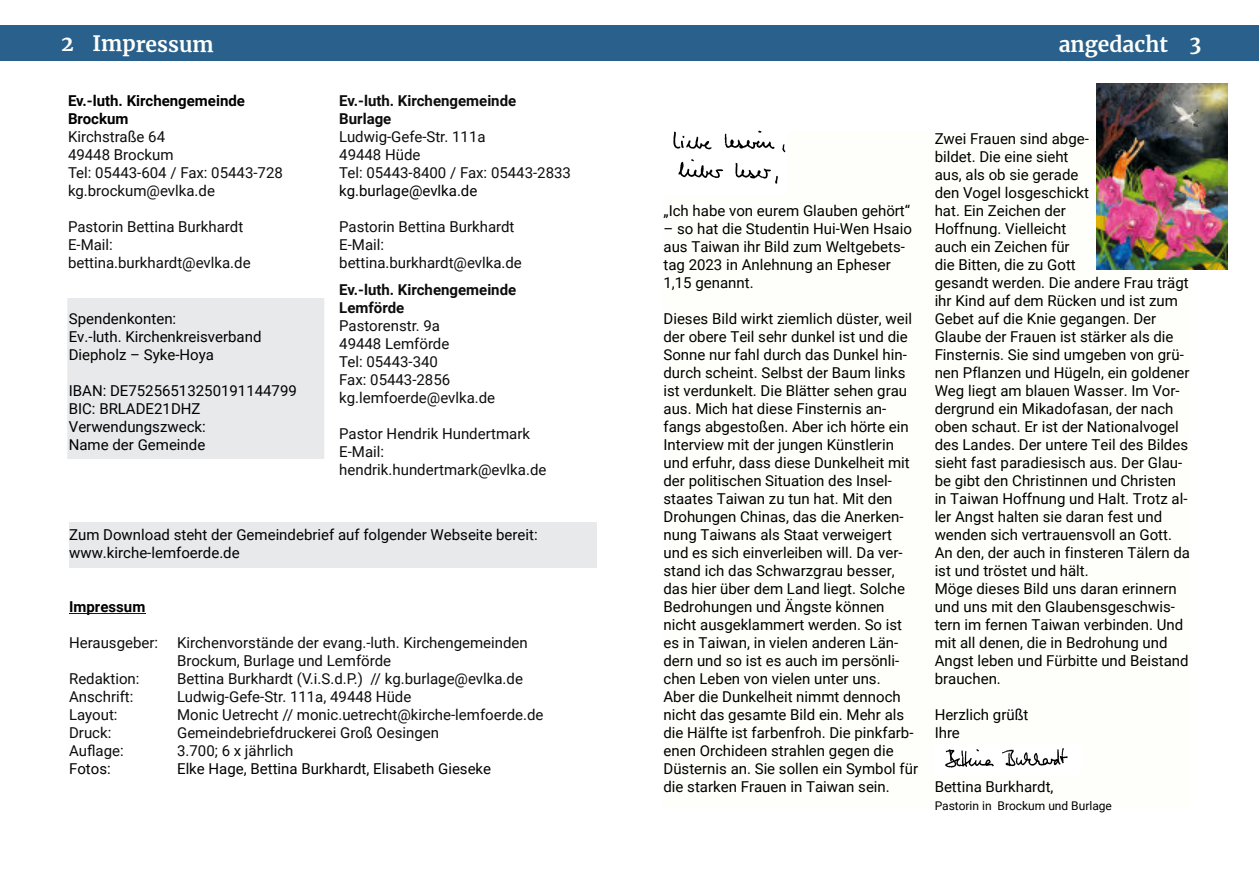
<style>
.page{position:relative;width:1259px;height:893px;background:#fff}
.page>*{position:absolute;margin:0;border:0;box-sizing:border-box;transform-origin:0 0}
.t1{font:700 21px "Merriweather";color:#fefefa}
.t2{font:15px/18px "Roboto";color:#000}
.t3{font:15px/18px "Roboto";color:#0d0d0d}
.t4{font:700 15px/18px "Roboto";color:#0d0d0d}
.t5{font:700 15px/18px "Roboto";color:#000}
.t6{font:12px "Roboto";color:#000}
</style>
<div class="page">
<div style="left:0;top:25px;width:629px;height:35px;background:#29608c"></div>
<div style="left:629px;top:25px;width:630px;height:35px;background:#29608c"></div>
<hr style="left:69px;top:613px;width:76px;height:1px;background:#1a171b">
<div style="left:69px;top:522px;width:527px;height:46px;background:#e8e9ea"></div>
<div style="left:67px;top:298px;width:257px;height:161px;background:#e8e9ea"></div>
<div style="left:663px;top:131px;width:528px;height:677px;background:#fefefa"></div>
<img style="left:945px;top:748px;width:123px;height:20px">
<img style="left:1096px;top:83px;width:131px;height:187px">
<img style="left:673px;top:131px;width:113px;height:53px">
<h1 class="t1" style="left:93px;top:30px;width:123px;rotate:1deg">Impressum</h1>
<h1 class="t1" style="left:1058px;top:32px;width:111px">angedacht</h1>
<h1 class="t1" style="left:61px;top:30px;width:14px">2</h1>
<h1 class="t1" style="left:1189px;top:30px;width:13px">3</h1>
<p class="t5" style="left:68px;top:94px;width:178px">Ev.-luth. Kirchengemeinde<br>Brockum</p>
<p class="t3" style="left:68px;top:130px;width:216px">Kirchstraße 64<br>49448 Brockum<br>Tel: 05443-604 / Fax: 05443-728 kg.brockum@evlka.de</p>
<p class="t3" style="left:68px;top:220px;width:184px">Pastorin Bettina Burkhardt<br>E-Mail: bettina.burkhardt@evlka.de</p>
<p class="t2" style="left:69px;top:311px;width:194px">Spendenkonten:<br>Ev.-luth. Kirchenkreisverband<br>Diepholz – Syke-Hoya</p>
<p class="t2" style="left:69px;top:383px;width:230px">IBAN: DE75256513250191144799<br>BIC: BRLADE21DHZ<br>Verwendungszweck:<br>Name der Gemeinde</p>
<p class="t4" style="left:339px;top:94px;width:178px">Ev.-luth. Kirchengemeinde<br>Burlage</p>
<p class="t3" style="left:339px;top:130px;width:233px">Ludwig-Gefe-Str. 111a<br>49448 Hüde<br>Tel: 05443-8400 / Fax: 05443-2833</p>
<p class="t2" style="left:339px;top:184px;width:140px">kg.burlage@evlka.de</p>
<p class="t3" style="left:339px;top:220px;width:184px">Pastorin Bettina Burkhardt<br>E-Mail: bettina.burkhardt@evlka.de</p>
<p class="t4" style="left:339px;top:282px;width:178px">Ev.-luth. Kirchengemeinde<br>Lemförde</p>
<p class="t3" style="left:339px;top:318px;width:157px">Pastorenstr. 9a<br>49448 Lemförde<br>Tel: 05443-340<br>Fax: 05443-2856 kg.lemfoerde@evlka.de</p>
<p class="t3" style="left:339px;top:426px;width:209px">Pastor Hendrik Hundertmark<br>E-Mail: hendrik.hundertmark@evlka.de</p>
<p class="t2" style="left:69px;top:527px;width:470px">Zum Download steht der Gemeindebrief auf folgender Webseite bereit: www.kirche-lemfoerde.de</p>
<p class="t5" style="left:69px;top:599px;width:78px">Impressum</p>
<p class="t3" style="left:69px;top:635px;width:91px">Herausgeber:</p>
<p class="t3" style="left:177px;top:635px;width:352px">Kirchenvorstände der evang.-luth. Kirchengemeinden<br>Brockum, Burlage und Lemförde</p>
<p class="t3" style="left:69px;top:671px;width:72px">Redaktion:</p>
<p class="t3" style="left:177px;top:671px;width:347px">Bettina Burkhardt (V.i.S.d.P.) // kg.burlage@evlka.de</p>
<p class="t3" style="left:69px;top:689px;width:66px">Anschrift:</p>
<p class="t3" style="left:177px;top:689px;width:236px">Ludwig-Gefe-Str. 111a, 49448 Hüde</p>
<p class="t3" style="left:69px;top:707px;width:50px">Layout:</p>
<p class="t3" style="left:177px;top:707px;width:368px">Monic Uetrecht // monic.uetrecht@kirche-lemfoerde.de</p>
<p class="t3" style="left:69px;top:725px;width:44px">Druck:</p>
<p class="t3" style="left:177px;top:725px;width:263px">Gemeindebriefdruckerei Groß Oesingen</p>
<p class="t3" style="left:69px;top:743px;width:56px">Auflage:</p>
<p class="t3" style="left:177px;top:743px;width:118px">3.700; 6 x jährlich</p>
<p class="t2" style="left:69px;top:761px;width:43px">Fotos:</p>
<p class="t2" style="left:177px;top:761px;width:315px">Elke Hage, Bettina Burkhardt, Elisabeth Gieseke</p>
<p class="t2" style="left:663px;top:203px;width:248px">„Ich habe von eurem Glauben gehört“</p>
<p class="t2" style="left:663px;top:221px;width:250px">– so hat die Studentin Hui-Wen Hsaio aus Taiwan ihr Bild zum Weltgebets‐ tag 2023 in Anlehnung an Epheser<br>1,15 genannt.</p>
<p class="t2" style="left:663px;top:311px;width:256px">Dieses Bild wirkt ziemlich düster, weil der obere Teil sehr dunkel ist und die Sonne nur fahl durch das Dunkel hin‐ durch scheint. Selbst der Baum links ist verdunkelt. Die Blätter sehen grau aus. Mich hat diese Finsternis an‐ fangs abgestoßen. Aber ich hörte ein Interview mit der jungen Künstlerin und erfuhr, dass diese Dunkelheit mit der politischen Situation des Insel‐ staates Taiwan zu tun hat. Mit den Drohungen Chinas, das die Anerken‐ nung Taiwans als Staat verweigert und es sich einverleiben will. Da ver‐ stand ich das Schwarzgrau besser, das hier über dem Land liegt. Solche Bedrohungen und Ängste können nicht ausgeklammert werden. So ist es in Taiwan, in vielen anderen Län‐ dern und so ist es auch im persönli‐ chen Leben von vielen unter uns.<br>Aber die Dunkelheit nimmt dennoch nicht das gesamte Bild ein. Mehr als die Hälfte ist farbenfroh. Die pinkfarb&shy;enen Orchideen strahlen gegen die Düsternis an. Sie sollen ein Symbol für die starken Frauen in Taiwan sein.</p>
<p class="t2" style="left:934px;top:131px;width:257px">Zwei Frauen sind abge‐<br>bildet. Die eine sieht<br>aus, als ob sie gerade<br>den Vogel losgeschickt<br>hat. Ein Zeichen der<br>Hoffnung. Vielleicht<br>auch ein Zeichen für<br>die Bitten, die zu Gott<br>gesandt werden. Die andere Frau trägt ihr Kind auf dem Rücken und ist zum<br>Gebet auf die Knie gegangen. Der<br>Glaube der Frauen ist stärker als die<br>Finsternis. Sie sind umgeben von grü‐ nen Pflanzen und Hügeln, ein goldener<br>Weg liegt am blauen Wasser. Im Vor‐ dergrund ein Mikadofasan, der nach oben schaut. Er ist der Nationalvogel des Landes. Der untere Teil des Bildes sieht fast paradiesisch aus. Der Glau‐ be gibt den Christinnen und Christen in Taiwan Hoffnung und Halt. Trotz al‐ ler Angst halten sie daran fest und wenden sich vertrauensvoll an Gott.<br>An den, der auch in finsteren Tälern da ist und tröstet und hält.<br>Möge dieses Bild uns daran erinnern und uns mit den Glaubensgeschwis‐ tern im fernen Taiwan verbinden. Und mit all denen, die in Bedrohung und<br>Angst leben und Fürbitte und Beistand brauchen.</p>
<p class="t2" style="left:934px;top:707px;width:95px">Herzlich grüßt<br>Ihre</p>
<p class="t2" style="left:934px;top:779px;width:120px">Bettina Burkhardt,</p>
<p class="t6" style="left:934px;top:801px;width:179px">Pastorin in Brockum und Burlage</p>
</div>
